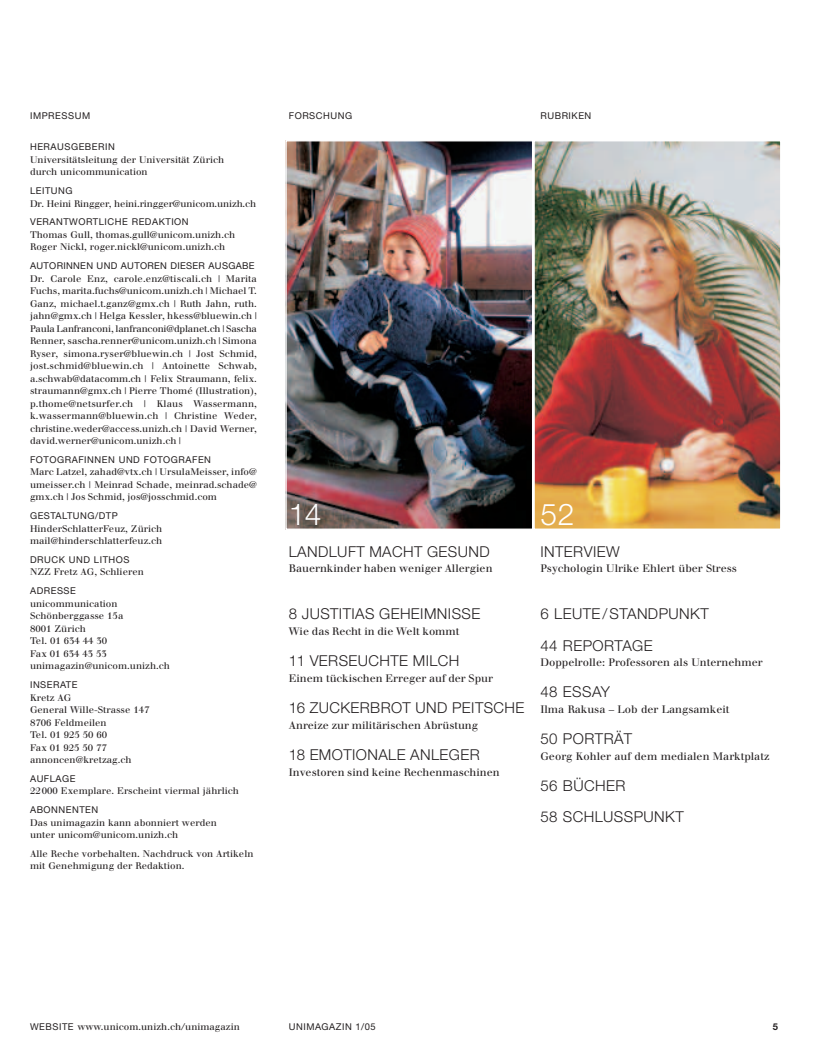
<style>
.page{position:relative;width:814px;height:1063px;background:#fff}
.page>*{position:absolute;margin:0;border:0;box-sizing:border-box;transform-origin:0 0}
.t1{font:300 30px "Helvetica Neue";color:#fff}
.t2{font:300 15px/31.2px "Helvetica Neue";letter-spacing:.03em;color:#231f20}
.t3{font:10.62px "Walbaum";color:#231f20}
.t4{font:9.38px/12.5px "Walbaum";color:#231f20}
.t5{font:9.38px "Helvetica Neue";letter-spacing:.055em;color:#231f20}
.t6{font:9.38px "Helvetica Neue";letter-spacing:.035em;color:#231f20}
.t7{font:700 9.38px "Helvetica Neue";color:#231f20}
.s1{font-family:"Helvetica Neue"}
</style>
<div class="page">
<img style="left:287px;top:142px;width:244px;height:386px">
<div style="left:285px;top:140px;width:248px;height:390px;border:1px solid #fff"></div>
<img style="left:535px;top:142px;width:244px;height:386px">
<div style="left:533px;top:140px;width:248px;height:390px;border:1px solid #fff"></div>
<p class="t5" style="left:30px;top:112px;width:62px">IMPRESSUM</p>
<p class="t5" style="left:289px;top:112px;width:65px">FORSCHUNG</p>
<p class="t5" style="left:540px;top:112px;width:52px">RUBRIKEN</p>
<p class="t5" style="left:30px;top:144px;width:86px">HERAUSGEBERIN</p>
<p class="t4" style="left:30px;top:154px;width:195px">Universitätsleitung der Universität Zürich durch unicommunication</p>
<p class="t5" style="left:30px;top:187px;width:44px">LEITUNG</p>
<p class="t4" style="left:30px;top:198px;width:228px">Dr. Heini Ringger, heini.ringger@unicom.unizh.ch</p>
<p class="t5" style="left:30px;top:219px;width:160px">VERANTWORTLICHE REDAKTION</p>
<p class="t4" style="left:30px;top:229px;width:207px">Thomas Gull, thomas.gull@unicom.unizh.ch<br>Roger Nickl, roger.nickl@unicom.unizh.ch</p>
<p class="t6" style="left:30px;top:262px;width:226px">AUTORINNEN UND AUTOREN DIESER AUSGABE</p>
<p class="t4" style="left:30px;top:273px;width:228px;text-align:justify">Dr. Carole Enz, carole.enz@tiscali.ch | Marita Fuchs, marita.fuchs@unicom.unizh.ch | Michael T.<br>Ganz, michael.t.ganz@gmx.ch | Ruth Jahn, ruth. jahn@gmx.ch | Helga Kessler, hkess@bluewin.ch | Paula Lanfranconi, lanfranconi@dplanet.ch | Sascha Renner, sascha.renner@unicom.unizh.ch | Simona Ryser, simona.ryser@bluewin.ch | Jost Schmid, jost.schmid@bluewin.ch | Antoinette Schwab, a.schwab@datacomm.ch | Felix Straumann, felix. straumann@gmx.ch | Pierre Thomé (Illustration), p.thome@netsurfer.ch | Klaus Wassermann, k.wassermann@bluewin.ch | Christine Weder, christine.weder@access.unizh.ch | David Werner, david.werner@unicom.unizh.ch |</p>
<p class="t5" style="left:30px;top:456px;width:182px">FOTOGRAFINNEN UND FOTOGRAFEN</p>
<p class="t4" style="left:30px;top:467px;width:228px;text-align:justify">Marc Latzel, zahad@vtx.ch | UrsulaMeisser, info@ umeisser.ch | Meinrad Schade, meinrad.schade@ gmx.ch | Jos Schmid, jos@josschmid.com</p>
<p class="t5" style="left:30px;top:512px;width:89px">GESTALTUNG/DTP</p>
<p class="t4" style="left:30px;top:523px;width:134px">HinderSchlatterFeuz, Zürich mail@hinderschlatterfeuz.ch</p>
<p class="t5" style="left:30px;top:556px;width:101px">DRUCK UND LITHOS</p>
<p class="t4" style="left:30px;top:567px;width:115px">NZZ Fretz AG, Schlieren</p>
<p class="t5" style="left:30px;top:587px;width:47px">ADRESSE</p>
<p class="t4" style="left:30px;top:598px;width:141px">unicommunication<br>Schönberggasse 15a<br>8001 Zürich<br>Tel. 01 634 44 30<br>Fax 01 634 43 53 unimagazin@unicom.unizh.ch</p>
<p class="t5" style="left:30px;top:681px;width:49px">INSERATE</p>
<p class="t4" style="left:30px;top:692px;width:121px">Kretz AG<br>General Wille-Strasse 147<br>8706 Feldmeilen<br>Tel. 01 925 50 60<br>Fax 01 925 50 77 annoncen@kretzag.ch</p>
<p class="t5" style="left:30px;top:775px;width:47px">AUFLAGE</p>
<p class="t4" style="left:30px;top:785px;width:210px">22000 Exemplare. Erscheint viermal jährlich</p>
<p class="t5" style="left:30px;top:806px;width:70px">ABONNENTEN</p>
<p class="t4" style="left:30px;top:817px;width:188px">Das unimagazin kann abonniert werden unter unicom@unicom.unizh.ch</p>
<p class="t4" style="left:30px;top:848px;width:225px">Alle Reche vorbehalten. Nachdruck von Artikeln mit Genehmigung der Redaktion.</p>
<h1 class="t1" style="left:289px;top:504px;width:34px">14</h1>
<h1 class="t1" style="left:540px;top:504px;width:36px">52</h1>
<h2 class="t2" style="left:289px;top:537px;width:202px">LANDLUFT MACHT GESUND</h2>
<p class="t3" style="left:289px;top:564px;width:205px">Bauernkinder haben weniger Allergien</p>
<h2 class="t2" style="left:289px;top:599px;width:193px">8 JUSTITIAS GEHEIMNISSE</h2>
<p class="t3" style="left:289px;top:627px;width:172px">Wie das Recht in die Welt kommt</p>
<h2 class="t2" style="left:289px;top:646px;width:172px">11 VERSEUCHTE MILCH</h2>
<p class="t3" style="left:289px;top:674px;width:206px">Einem tückischen Erreger auf der Spur</p>
<h2 class="t2" style="left:289px;top:693px;width:237px">16 ZUCKERBROT UND PEITSCHE</h2>
<p class="t3" style="left:289px;top:721px;width:191px">Anreize zur militärischen Abrüstung</p>
<h2 class="t2" style="left:289px;top:740px;width:192px">18 EMOTIONALE ANLEGER</h2>
<p class="t3" style="left:289px;top:768px;width:212px">Investoren sind keine Rechenmaschinen</p>
<h2 class="t2" style="left:540px;top:537px;width:81px">INTERVIEW</h2>
<p class="t3" style="left:540px;top:564px;width:198px">Psychologin Ulrike Ehlert über Stress</p>
<h2 class="t2" style="left:540px;top:599px;width:170px">6 LEUTE/STANDPUNKT<br>44 REPORTAGE</h2>
<p class="t3" style="left:540px;top:658px;width:224px">Doppelrolle: Professoren als Unternehmer</p>
<h2 class="t2" style="left:540px;top:678px;width:71px">48 ESSAY</h2>
<p class="t3" style="left:540px;top:705px;width:191px">Ilma Rakusa – Lob der Langsamkeit</p>
<h2 class="t2" style="left:540px;top:724px;width:93px">50 PORTRÄT</h2>
<p class="t3" style="left:540px;top:752px;width:230px">Georg Kohler auf dem medialen Marktplatz</p>
<h2 class="t2" style="left:540px;top:771px;width:145px">56 BÜCHER<br>58 SCHLUSSPUNKT</h2>
<p class="t4" style="left:30px;top:1021px;width:211px"><span class="s1">WEBSITE</span> www.unicom.unizh.ch/unimagazin</p>
<p class="t5" style="left:289px;top:1023px;width:88px">UNIMAGAZIN 1/05</p>
<p class="t7" style="left:773px;top:1023px;width:7px">5</p>
</div>
